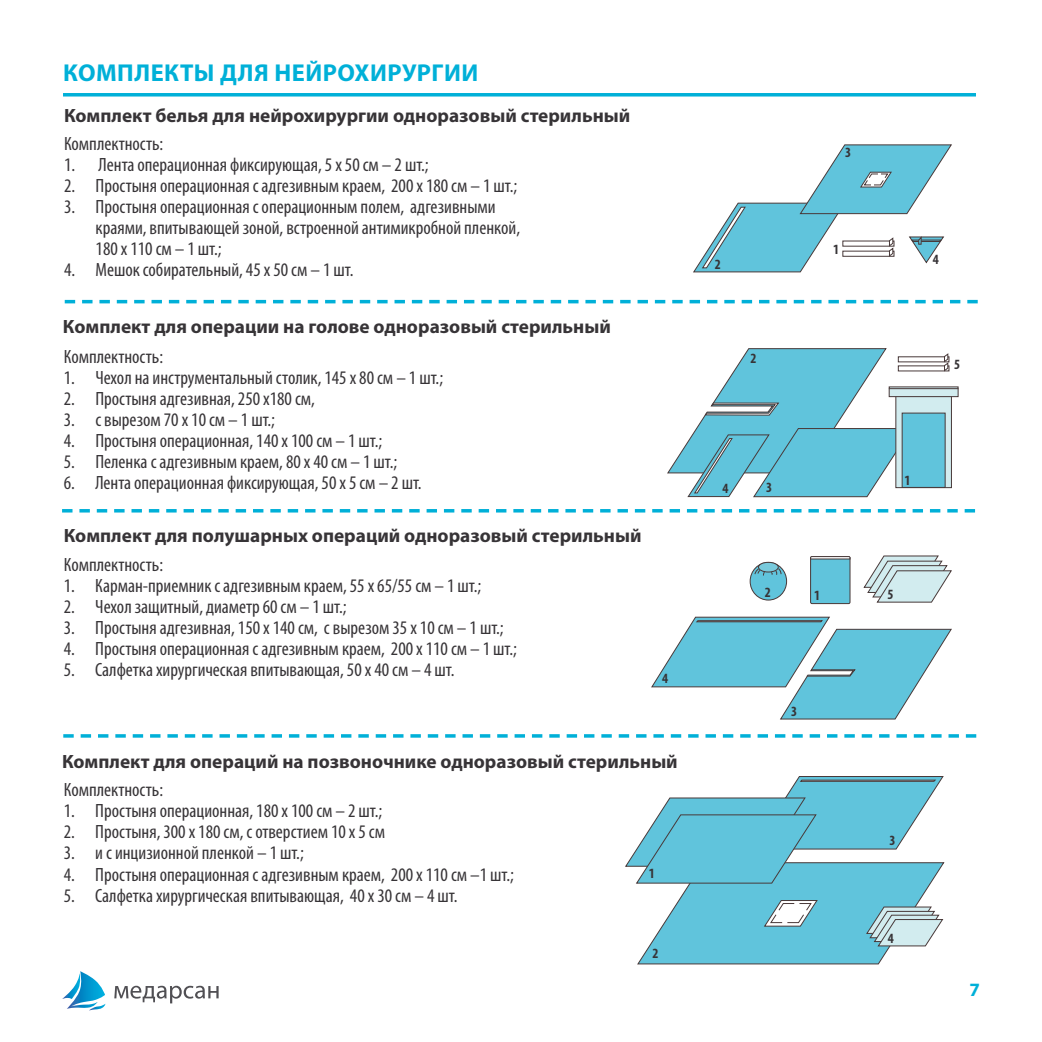
<style>
.page{position:relative;width:1042px;height:1042px;background:#fff}
.page>*{position:absolute;margin:0;border:0;box-sizing:border-box;transform-origin:0 0}
.t1{font:700 24.5px "Myriad Pro";letter-spacing:.02em;color:#00b0d8}
.t2{font:condensed 19.25px/21px "Myriad Pro";color:#373437}
.t3{font:700 19.25px "Myriad Pro";color:#373437}
.t4{font:700 18.9px "Myriad Pro";color:#00b0d8}
.t5{font:700 condensed 14.17px "Myriad Pro";color:#373437}
</style>
<div class="page">
<svg style="left:62px;top:971px;width:43px;height:39px"></svg>
<svg style="left:114px;top:986px;width:105px;height:17px"></svg>
<hr style="left:63px;top:93px;width:913px;height:3px;background:#00b0d8">
<svg style="left:65px;top:300px;width:912px;height:3px"></svg>
<svg style="left:62px;top:509px;width:913px;height:3px"></svg>
<svg style="left:63px;top:734px;width:913px;height:3px"></svg>
<svg style="left:625px;top:776px;width:320px;height:189px"></svg>
<svg style="left:693px;top:144px;width:259px;height:129px"></svg>
<div style="left:895px;top:395px;width:57px;height:93px;background:#d2ecef;border:1px solid #483939"></div>
<div style="left:901px;top:413px;width:44px;height:75px;background:#60c4dc"></div>
<svg style="left:913px;top:386px;width:45px;height:11px"></svg>
<hr style="left:889px;top:388px;width:69px;height:1px;background:#483939">
<svg style="left:913px;top:356px;width:30px;height:6px"></svg>
<svg style="left:913px;top:365px;width:30px;height:6px"></svg>
<svg style="left:943px;top:353px;width:6px;height:19px"></svg>
<svg style="left:667px;top:348px;width:246px;height:150px"></svg>
<div style="left:810px;top:557px;width:40px;height:46px;background:#60c4dc"></div>
<div style="left:810px;top:556px;width:40px;height:48px;border:1px solid #483939"></div>
<svg style="left:810px;top:556px;width:41px;height:4px"></svg>
<div style="left:750px;top:562px;width:36px;height:38px;background:#60c4dc;border-radius:50%"></div>
<div style="left:750px;top:562px;width:37px;height:38px;border:1px solid #483939;border-radius:50%"></div>
<div style="left:758px;top:562px;width:20px;height:10px;background:#78cadc;border-radius:50%"></div>
<div style="left:758px;top:562px;width:21px;height:10px;border:1px solid #483939;border-radius:50%"></div>
<svg style="left:754px;top:568px;width:28px;height:8px"></svg>
<svg style="left:651px;top:616px;width:301px;height:104px"></svg>
<svg style="left:863px;top:555px;width:89px;height:48px"></svg>
<p class="t1" style="left:63px;top:57px;width:417px">КОМПЛЕКТЫ ДЛЯ НЕЙРОХИРУРГИИ</p>
<p class="t3" style="left:64px;top:103px;width:568px">Комплект белья для нейрохирургии одноразовый стерильный</p>
<p class="t2" style="left:64px;top:133px;width:101px">Комплектность:</p>
<p class="t2" style="left:64px;top:154px;width:366px">1. Лента операционная фиксирующая, 5 х 50 см – 2 шт.;</p>
<p class="t2" style="left:64px;top:175px;width:455px">2. Простыня операционная с адгезивным краем, 200 х 180 см – 1 шт.;</p>
<p class="t2" style="left:96px;top:196px;width:426px;text-indent:-31px">3. Простыня операционная с операционным полем, адгезивными краями, впитывающей зоной, встроенной антимикробной пленкой,<br>180 х 110 см – 1 шт.;</p>
<p class="t2" style="left:64px;top:259px;width:291px">4. Мешок собирательный, 45 х 50 см – 1 шт.</p>
<p class="t3" style="left:63px;top:314px;width:549px">Комплект для операции на голове одноразовый стерильный</p>
<p class="t2" style="left:64px;top:345px;width:101px">Комплектность:</p>
<p class="t2" style="left:64px;top:366px;width:381px">1. Чехол на инструментальный столик, 145 х 80 см – 1 шт.;</p>
<p class="t2" style="left:64px;top:387px;width:253px">2. Простыня адгезивная, 250 х180 см,</p>
<p class="t2" style="left:64px;top:408px;width:213px">3. с вырезом 70 х 10 см – 1 шт.;</p>
<p class="t2" style="left:64px;top:429px;width:320px">4. Простыня операционная, 140 х 100 см – 1 шт.;</p>
<p class="t2" style="left:64px;top:450px;width:335px">5. Пеленка с адгезивным краем, 80 х 40 см – 1 шт.;</p>
<p class="t2" style="left:64px;top:471px;width:359px">6. Лента операционная фиксирующая, 50 х 5 см – 2 шт.</p>
<p class="t3" style="left:64px;top:523px;width:579px">Комплект для полушарных операций одноразовый стерильный</p>
<p class="t2" style="left:64px;top:554px;width:101px">Комплектность:</p>
<p class="t2" style="left:64px;top:575px;width:419px">1. Карман-приемник с адгезивным краем, 55 х 65/55 см – 1 шт.;</p>
<p class="t2" style="left:64px;top:596px;width:284px">2. Чехол защитный, диаметр 60 см – 1 шт.;</p>
<p class="t2" style="left:64px;top:617px;width:441px">3. Простыня адгезивная, 150 х 140 см, с вырезом 35 х 10 см – 1 шт.;</p>
<p class="t2" style="left:64px;top:638px;width:455px">4. Простыня операционная с адгезивным краем, 200 х 110 см – 1 шт.;</p>
<p class="t2" style="left:64px;top:659px;width:392px">5. Салфетка хирургическая впитывающая, 50 х 40 см – 4 шт.</p>
<p class="t5" style="left:662px;top:669px;width:8px">4</p>
<p class="t3" style="left:62px;top:749px;width:617px">Комплект для операций на позвоночнике одноразовый стерильный</p>
<p class="t2" style="left:64px;top:779px;width:101px">Комплектность:</p>
<p class="t2" style="left:64px;top:800px;width:320px">1. Простыня операционная, 180 х 100 см – 2 шт.;</p>
<p class="t2" style="left:64px;top:821px;width:323px">2. Простыня, 300 х 180 см, с отверстием 10 х 5 см</p>
<p class="t2" style="left:64px;top:842px;width:241px">3. и с инцизионной пленкой – 1 шт.;</p>
<p class="t2" style="left:64px;top:863px;width:451px">4. Простыня операционная с адгезивным краем, 200 х 110 см –1 шт.;</p>
<p class="t2" style="left:64px;top:884px;width:395px">5. Салфетка хирургическая впитывающая, 40 х 30 см – 4 шт.</p>
<p class="t5" style="left:649px;top:865px;width:8px">1</p>
<p class="t5" style="left:652px;top:944px;width:8px">2</p>
<p class="t5" style="left:715px;top:256px;width:8px">2</p>
<p class="t5" style="left:750px;top:349px;width:8px">2</p>
<p class="t5" style="left:722px;top:479px;width:8px">4</p>
<p class="t5" style="left:766px;top:478px;width:8px">3</p>
<p class="t5" style="left:765px;top:583px;width:8px">2</p>
<p class="t5" style="left:845px;top:144px;width:8px">3</p>
<p class="t5" style="left:833px;top:240px;width:8px">1</p>
<p class="t5" style="left:933px;top:250px;width:8px">4</p>
<p class="t5" style="left:954px;top:355px;width:8px">5</p>
<p class="t5" style="left:814px;top:586px;width:8px">1</p>
<p class="t5" style="left:904px;top:471px;width:8px">1</p>
<p class="t5" style="left:887px;top:586px;width:8px">5</p>
<p class="t5" style="left:791px;top:703px;width:8px">3</p>
<p class="t5" style="left:889px;top:832px;width:8px">3</p>
<p class="t5" style="left:888px;top:929px;width:8px">4</p>
<p class="t4" style="left:969px;top:977px;width:12px">7</p>
</div>
